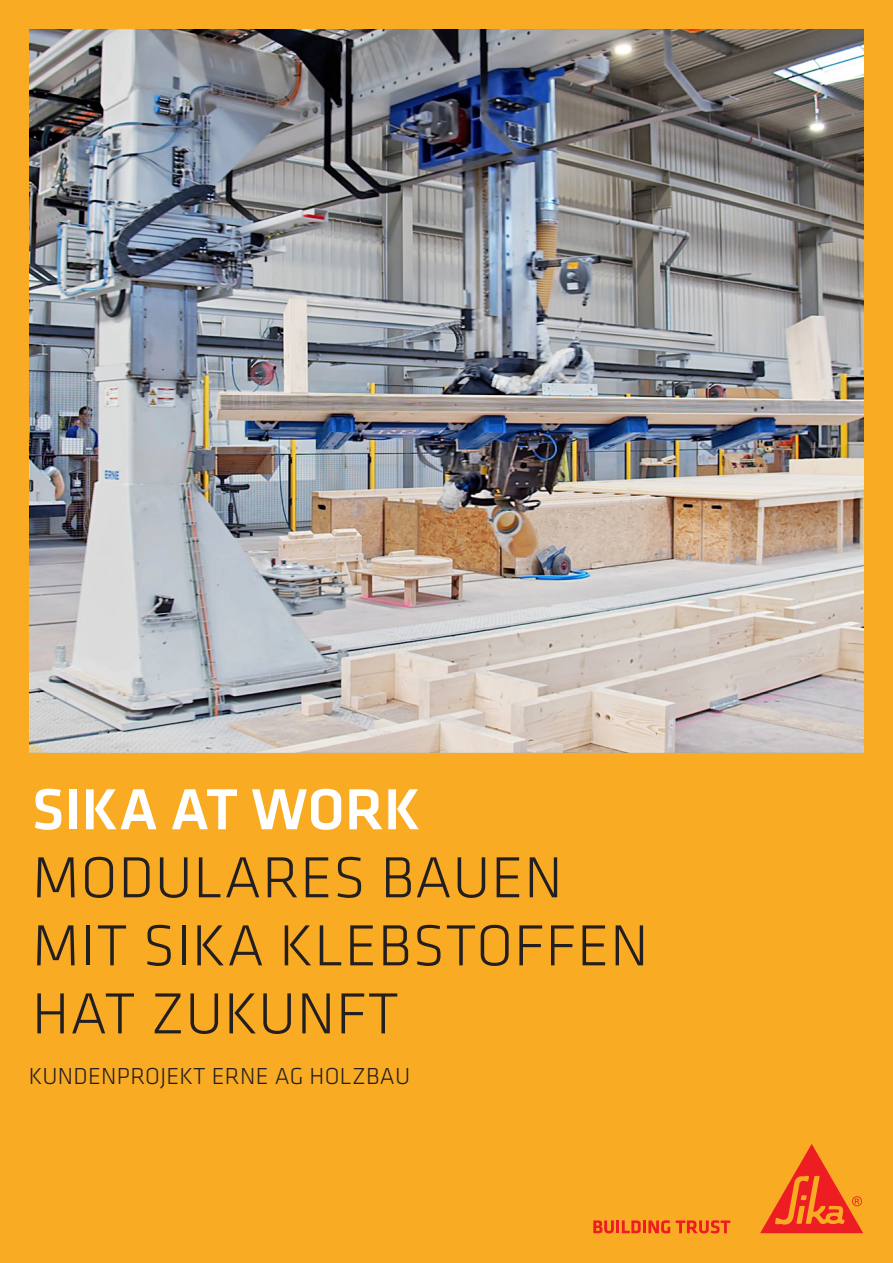
<style>
.page{position:relative;width:893px;height:1263px;background:#faab24}
.page>*{position:absolute;margin:0;border:0;box-sizing:border-box;transform-origin:0 0}
.SI_Klavika_COVER_Titel{font:300 60px/68.1px "Klavika";letter-spacing:.015em;color:#231f20}
.SI_Klavika_COVER_Titel-2{font:500 60px "Klavika";color:#fff}
.SI_Klavika_COVER_Titel-3{font:300 24px "Klavika";letter-spacing:.015em;color:#231f20}
</style>
<div class="page">
<svg style="left:593px;top:1220px;width:77px;height:13px"></svg>
<svg style="left:676px;top:1220px;width:54px;height:13px"></svg>
<svg style="left:760px;top:1144px;width:103px;height:89px"></svg>
<img style="left:30px;top:30px;width:833px;height:723px">
<p class="SI_Klavika_COVER_Titel-2" style="left:32px;top:769px;width:390px">SIKA AT WORK</p>
<p class="SI_Klavika_COVER_Titel" style="left:32px;top:843px;width:618px">MODULARES BAUEN<br>MIT SIKA KLEBSTOFFEN<br>HAT ZUKUNFT</p>
<p class="SI_Klavika_COVER_Titel-3" style="left:29px;top:1062px;width:383px">KUNDENPROJEKT ERNE AG HOLZBAU</p>
</div>
